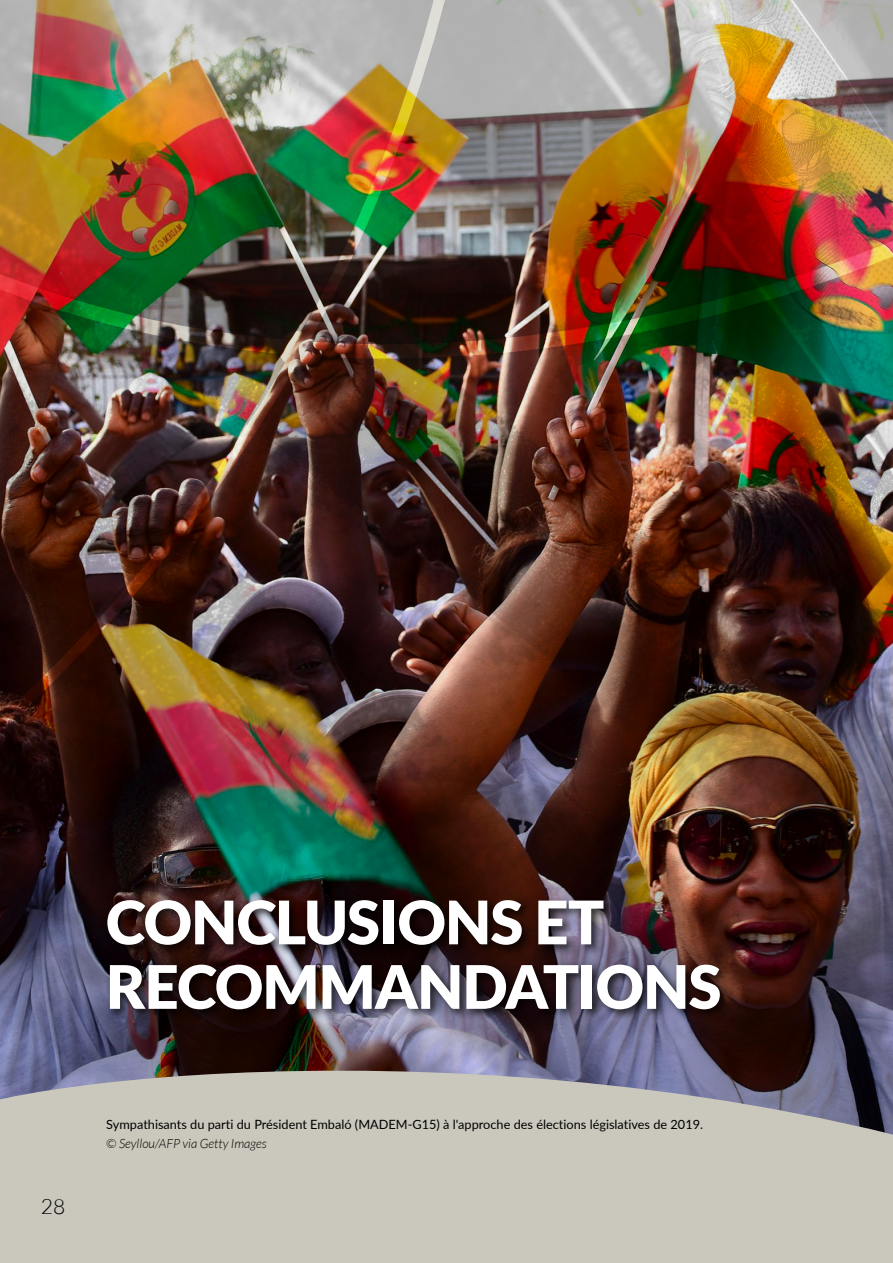
<style>
.page{position:relative;width:893px;height:1263px;background:#fff}
.page>*{position:absolute;margin:0;border:0;box-sizing:border-box;transform-origin:0 0}
.t1{font:900 60px/64.5px "Lato";letter-spacing:-.01em;color:#fff}
.t2{font:300 21px "Lato";color:#000}
.t3{font:12.75px "Lato";color:#000}
.t4{font:italic 300 12.75px "Lato";color:#000}
</style>
<div class="page">
<img style="left:0;top:544px;width:893px;height:476px">
<svg style="left:0;top:1020px;width:893px;height:243px;background:#aaa6a4"></svg>
<img style="left:0;top:544px;width:510px;height:272px">
<img style="left:0;top:0;width:893px;height:544px">
<div style="left:103px;top:896px;width:629px;height:125px;background:#000;opacity:.75"></div>
<h1 class="t1" style="left:106px;top:889px;width:616px">CONCLUSIONS ET<br>RECOMMANDATIONS</h1>
<h2 class="t2" style="left:41px;top:1195px;width:26px">28</h2>
<p class="t3" style="left:106px;top:1115px;width:598px">Sympathisants du parti du Président Embaló (MADEM-G15) à l'approche des élections législatives de 2019.</p>
<p class="t4" style="left:106px;top:1137px;width:162px">© Seyllou/AFP via Getty Images</p>
</div>
